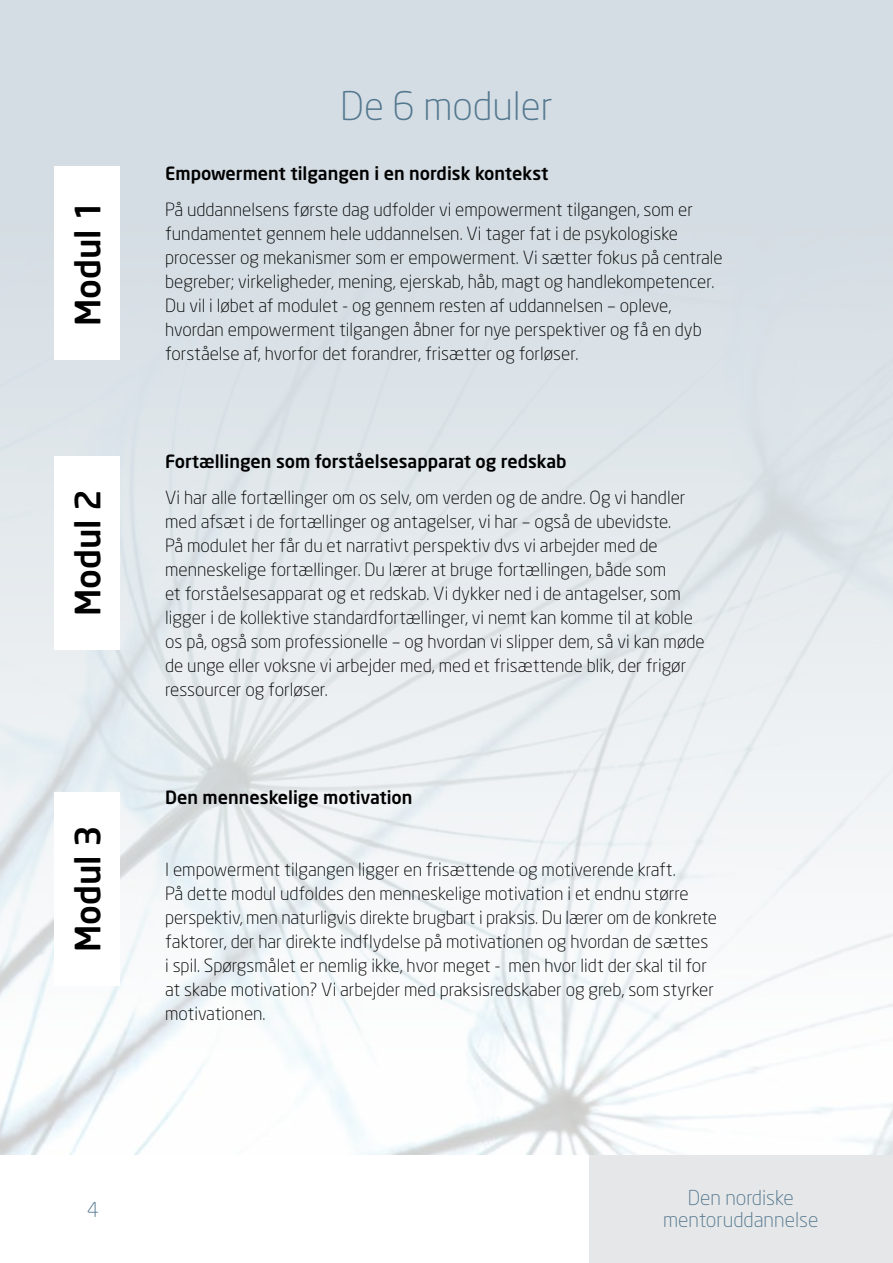
<style>
.page{position:relative;width:893px;height:1263px;background:#fff}
.page>*{position:absolute;margin:0;border:0;box-sizing:border-box;transform-origin:0 0}
.t1{font:300 39px "Neo Sans";color:#547890}
.t2{font:500 34.5px "Neo Sans";color:#000}
.t3{font:300 20.25px/21.9px "Neo Sans";color:#547890;text-align:center}
.t4{font:300 18px/24px "Neo Sans";color:#000}
.t5{font:500 18px "Neo Sans";color:#000}
</style>
<div class="page">
<div style="left:0;top:0;width:893px;height:1154px;background:#d4dde3"></div>
<img style="left:0;top:166px;width:893px;height:988px">
<div style="left:589px;top:1155px;width:304px;height:108px;background:#e6e7e8"></div>
<div style="left:54px;top:166px;width:65px;height:194px;background:#fff"></div>
<div style="left:54px;top:456px;width:65px;height:194px;background:#fff"></div>
<div style="left:54px;top:792px;width:65px;height:193px;background:#fff"></div>
<h2 class="t2" style="left:66px;top:326px;width:129px;rotate:-90deg">Modul 1</h2>
<h2 class="t2" style="left:66px;top:616px;width:129px;rotate:-90deg">Modul 2</h2>
<h2 class="t2" style="left:66px;top:952px;width:129px;rotate:-90deg">Modul 3</h2>
<h1 class="t1" style="left:340px;top:82px;width:214px">De 6 moduler</h1>
<p class="t5" style="left:165px;top:162px;width:385px">Empowerment tilgangen i en nordisk kontekst</p>
<p class="t4" style="left:165px;top:197px;width:559px">På uddannelsens første dag udfolder vi empowerment tilgangen, som er fundamentet gennem hele uddannelsen. Vi tager fat i de psykologiske processer og mekanismer som er empowerment. Vi sætter fokus på centrale begreber; virkeligheder, mening, ejerskab, håb, magt og handlekompetencer.<br>Du vil i løbet af modulet - og gennem resten af uddannelsen – opleve, hvordan empowerment tilgangen åbner for nye perspektiver og få en dyb forståelse af, hvorfor det forandrer, frisætter og forløser.</p>
<p class="t5" style="left:165px;top:450px;width:403px">Fortællingen som forståelsesapparat og redskab</p>
<p class="t4" style="left:165px;top:485px;width:541px">Vi har alle fortællinger om os selv, om verden og de andre. Og vi handler med afsæt i de fortællinger og antagelser, vi har – også de ubevidste.<br>På modulet her får du et narrativt perspektiv dvs vi arbejder med de menneskelige fortællinger. Du lærer at bruge fortællingen, både som<br>et forståelsesapparat og et redskab. Vi dykker ned i de antagelser, som ligger i de kollektive standardfortællinger, vi nemt kan komme til at koble os på, også som professionelle – og hvordan vi slipper dem, så vi kan møde de unge eller voksne vi arbejder med, med et frisættende blik, der frigør ressourcer og forløser.</p>
<p class="t5" style="left:165px;top:786px;width:249px">Den menneskelige motivation</p>
<p class="t4" style="left:165px;top:857px;width:553px">I empowerment tilgangen ligger en frisættende og motiverende kraft.<br>På dette modul udfoldes den menneskelige motivation i et endnu større perspektiv, men naturligvis direkte brugbart i praksis. Du lærer om de konkrete faktorer, der har direkte indflydelse på motivationen og hvordan de sættes<br>i spil. Spørgsmålet er nemlig ikke, hvor meget - men hvor lidt der skal til for at skabe motivation? Vi arbejder med praksisredskaber og greb, som styrker motivationen.</p>
<p class="t3" style="left:87px;top:1198px;width:13px">4</p>
<p class="t3" style="left:663px;top:1187px;width:157px">Den nordiske mentoruddannelse</p>
</div>
